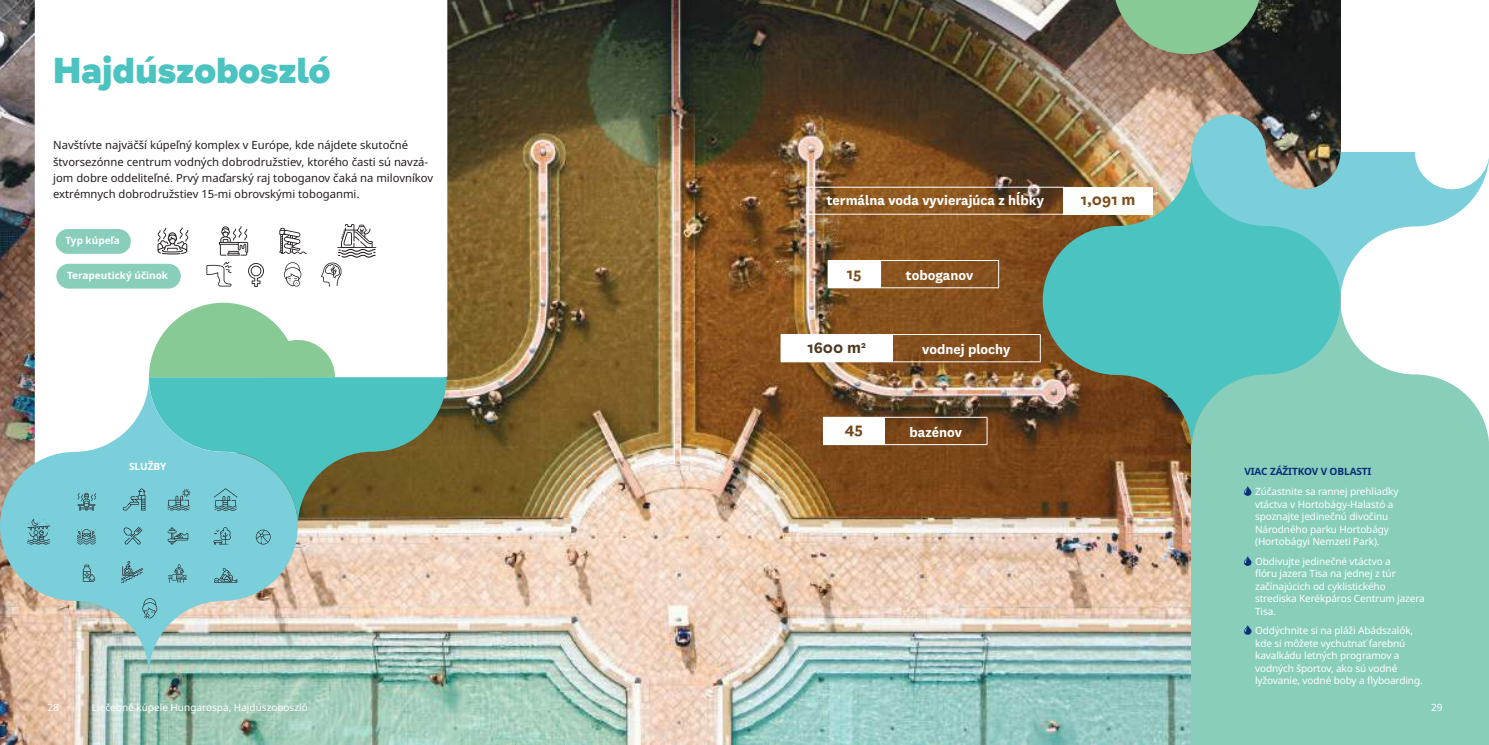
<style>
.page{position:relative;width:1489px;height:745px;background:#fff}
.page>*{position:absolute;margin:0;border:0;box-sizing:border-box;transform-origin:0 0}
.t1{font:900 37.5px "Wonder Unit Sans";color:#4bc3c0}
.t2{font:700 17.5px "National";color:#7e4f1c}
.t3{font:700 17.5px "National";color:#4f3a21}
.t4{font:700 17.5px "National";color:#704518}
.t5{font:700 15px "National";color:#fff}
.t6{font:11.25px/16.2px "Noto Sans";color:#241f1f}
.t7{font:10px/12.5px "Noto Sans";letter-spacing:-.01em;color:#fff}
.t8{font:700 10px "Noto Sans";color:#fff}
.t9{font:700 10px "Noto Sans";letter-spacing:-.01em;color:#072f77}
</style>
<div class="page">
<img style="left:0;top:0;width:1339px;height:744px">
<svg style="left:35px;top:0;width:412px;height:527px"></svg>
<img style="left:0;top:377px;width:298px;height:298px">
<svg style="left:219px;top:226px;width:29px;height:29px"></svg>
<svg style="left:279px;top:228px;width:27px;height:26px"></svg>
<svg style="left:157px;top:227px;width:31px;height:27px"></svg>
<svg style="left:206px;top:261px;width:25px;height:25px"></svg>
<svg style="left:248px;top:263px;width:16px;height:24px"></svg>
<svg style="left:284px;top:262px;width:17px;height:24px"></svg>
<svg style="left:320px;top:224px;width:56px;height:62px"></svg>
<svg style="left:1191px;top:115px;width:297px;height:185px"></svg>
<svg style="left:1042px;top:151px;width:298px;height:298px;background:#66a295"></svg>
<svg style="left:1191px;top:300px;width:297px;height:144px;fill:#88cec0"></svg>
<div style="left:1191px;top:444px;width:297px;height:300px;background:#88cebb"></div>
<svg style="left:1112px;top:0;width:149px;height:54px;background:#79a47c"></svg>
<svg style="left:1244px;top:486px;width:7px;height:9px"></svg>
<svg style="left:1244px;top:556px;width:7px;height:9px"></svg>
<svg style="left:1244px;top:625px;width:7px;height:9px"></svg>
<svg style="left:77px;top:528px;width:19px;height:16px"></svg>
<svg style="left:142px;top:597px;width:15px;height:21px"></svg>
<svg style="left:78px;top:492px;width:18px;height:18px"></svg>
<svg style="left:122px;top:302px;width:324px;height:242px"></svg>
<svg style="left:27px;top:518px;width:23px;height:26px"></svg>
<svg style="left:121px;top:560px;width:22px;height:22px"></svg>
<svg style="left:168px;top:564px;width:18px;height:18px"></svg>
<svg style="left:214px;top:567px;width:23px;height:15px"></svg>
<svg style="left:83px;top:564px;width:12px;height:17px"></svg>
<div style="left:781px;top:334px;width:111px;height:27px;background:#fff"></div>
<hr style="left:892px;top:334px;width:148px;height:1px;background:#fff">
<hr style="left:892px;top:361px;width:148px;height:1px;background:#fff">
<svg style="left:780px;top:334px;width:1px;height:27px"></svg>
<svg style="left:892px;top:335px;width:1px;height:26px"></svg>
<svg style="left:1039px;top:335px;width:1px;height:26px"></svg>
<hr style="left:780px;top:361px;width:112px;height:1px;background:#fff">
<div style="left:828px;top:260px;width:52px;height:27px;background:#fff"></div>
<hr style="left:880px;top:260px;width:118px;height:1px;background:#fff">
<hr style="left:880px;top:287px;width:118px;height:1px;background:#fff">
<hr style="left:827px;top:260px;width:53px;height:1px;background:#fff">
<svg style="left:827px;top:261px;width:1px;height:26px"></svg>
<svg style="left:880px;top:261px;width:1px;height:26px"></svg>
<svg style="left:998px;top:261px;width:1px;height:26px"></svg>
<hr style="left:827px;top:287px;width:53px;height:1px;background:#fff">
<svg style="left:1488px;top:444px;width:1px;height:21px"></svg>
<div style="left:56px;top:229px;width:75px;height:25px;background:#88cebb;border-radius:12px"></div>
<div style="left:56px;top:263px;width:125px;height:25px;background:#88cebb;border-radius:12px"></div>
<div style="left:823px;top:417px;width:61px;height:27px;background:#fff"></div>
<hr style="left:884px;top:416px;width:103px;height:1px;background:#fff">
<hr style="left:884px;top:444px;width:103px;height:1px;background:#fff">
<hr style="left:823px;top:416px;width:61px;height:1px;background:#fff">
<svg style="left:884px;top:417px;width:1px;height:27px"></svg>
<svg style="left:986px;top:417px;width:1px;height:27px"></svg>
<hr style="left:823px;top:444px;width:61px;height:1px;background:#fff">
<div style="left:806px;top:187px;width:258px;height:27px;border:1px solid #fff"></div>
<div style="left:1063px;top:187px;width:89px;height:27px;background:#fff"></div>
<h1 class="t1" style="left:53px;top:47px;width:279px">Hajdúszoboszló</h1>
<p class="t6" style="left:53px;top:137px;width:381px">Navštívte najväčší kúpeľný komplex v Európe, kde nájdete skutočné štvorsezónne centrum vodných dobrodružstiev, ktorého časti sú navzá&shy;jom dobre oddeliteľné. Prvý maďarský raj toboganov čaká na milovníkov extrémnych dobrodružstiev 15-mi obrovskými toboganmi.</p>
<p class="t8" style="left:65px;top:233px;width:56px">Typ kúpeľa</p>
<p class="t8" style="left:67px;top:268px;width:102px">Terapeutický účinok</p>
<p class="t8" style="left:129px;top:459px;width:39px">SLUŽBY</p>
<h3 class="t5" style="left:826px;top:190px;width:219px">termálna voda vyvierajúca z hĺbky</h3>
<h2 class="t2" style="left:1080px;top:187px;width:56px">1,091 m</h2>
<h2 class="t2" style="left:846px;top:261px;width:16px">15</h2>
<h3 class="t5" style="left:905px;top:264px;width:69px">toboganov</h3>
<h2 class="t3" style="left:807px;top:335px;width:60px">1600 m<sup>2</sup></h2>
<h3 class="t5" style="left:922px;top:338px;width:90px">vodnej plochy</h3>
<h2 class="t4" style="left:844px;top:415px;width:20px">45</h2>
<h3 class="t5" style="left:909px;top:421px;width:54px">bazénov</h3>
<p class="t9" style="left:1244px;top:464px;width:128px">VIAC ZÁŽITKOV V OBLASTI</p>
<p class="t7" style="left:1254px;top:485px;width:145px">Zúčastnite sa rannej prehliadky vtáctva v Hortobágy-Halastó a spoznajte jedinečnú divočinu<br>Národného parku Hortobágy (Hortobágyi Nemzeti Park).</p>
<p class="t7" style="left:1254px;top:554px;width:171px">Obdivujte jedinečné vtáctvo a<br>flóru jazera Tisa na jednej z túr začínajúcich od cyklistického strediska Kerékpáros Centrum jazera<br>Tisa.</p>
<p class="t7" style="left:1254px;top:624px;width:169px">Oddýchnite si na pláži Abádszalók, kde si môžete vychutnať farebnú kavalkádu letných programov a vodných športov, ako sú vodné lyžovanie, vodné boby a flyboarding.</p>
<p class="t7" style="left:92px;top:701px;width:217px">Liečebné kúpele Hungarospa, Hajdúszoboszló</p>
<p class="t7" style="left:47px;top:701px;width:13px">28</p>
<p class="t7" style="left:1430px;top:701px;width:13px">29</p>
</div>
